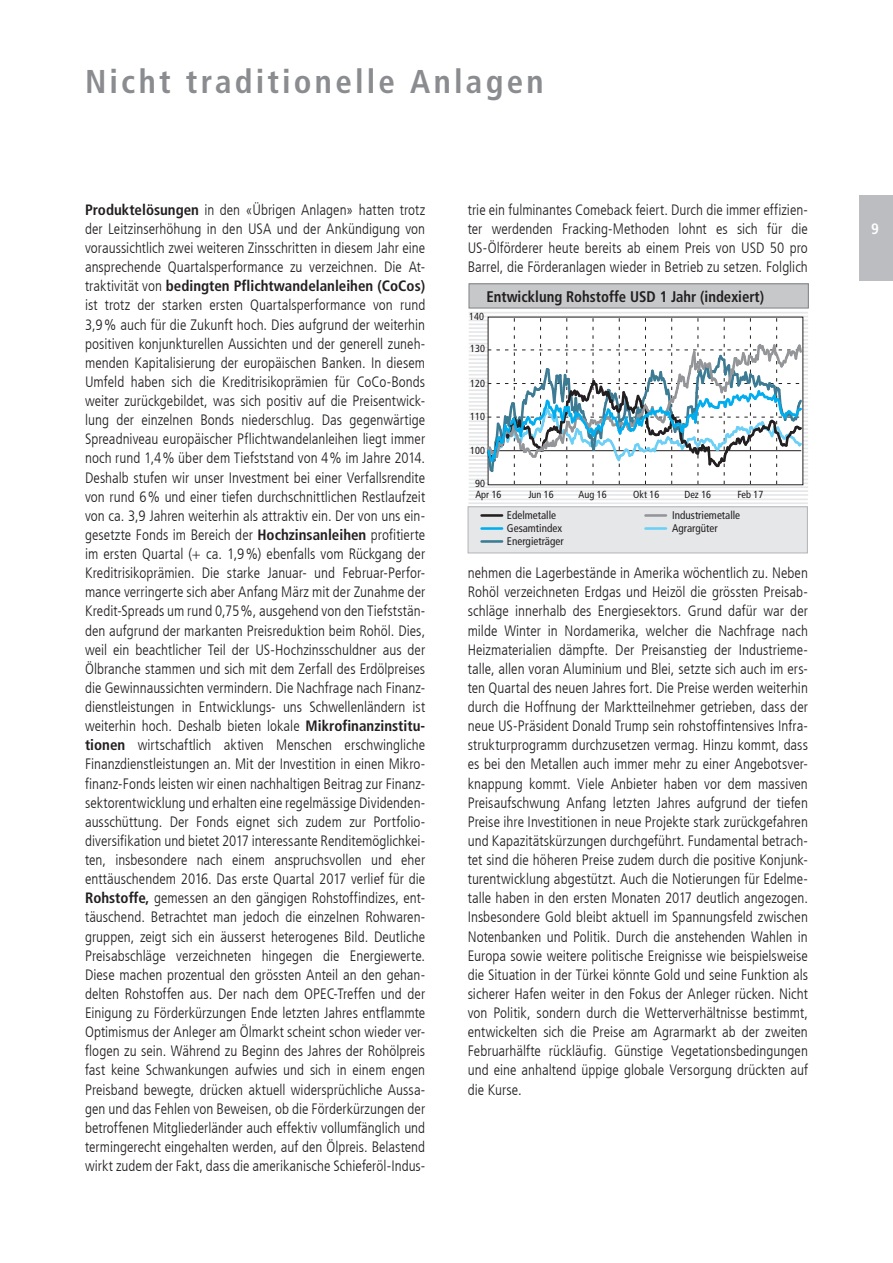
<style>
.page{position:relative;width:893px;height:1263px;background:#fff}
.page>*{position:absolute;margin:0;border:0;box-sizing:border-box;transform-origin:0 0}
.t1{font:700 condensed 33px "Frutiger LT Com";letter-spacing:.095em;color:#8a8c8f}
.t2{font:700 condensed 15.45px "Frutiger LT Com";color:#231f20;scale:.96 1}
.t3{font:300 condensed 15px/19.2px "Frutiger LT Com";color:#231f20;text-align:justify}
.t4{font:700 condensed 15px "Frutiger LT Com";color:#fff}
.t5{font:condensed 11.1px "Frutiger LT Com";color:#231f20}
.t6{font:condensed 10.2px "Frutiger LT Com";color:#231f20}
.s1{font-weight:700}
</style>
<div class="page">
<div style="left:859px;top:196px;width:34px;height:85px;background:#bcbdc0"></div>
<hr style="left:469px;top:312px;width:339px;height:1px;background:#e6e7e9">
<hr style="left:469px;top:316px;width:339px;height:1px;background:#e6e7e9">
<hr style="left:469px;top:320px;width:339px;height:1px;background:#e6e7e9">
<hr style="left:469px;top:323px;width:339px;height:2px;background:#e6e7e9">
<hr style="left:469px;top:327px;width:339px;height:2px;background:#e6e7e9">
<hr style="left:469px;top:331px;width:339px;height:2px;background:#e6e7e9">
<hr style="left:469px;top:335px;width:339px;height:2px;background:#e6e7e9">
<hr style="left:469px;top:339px;width:339px;height:2px;background:#e6e7e9">
<hr style="left:469px;top:343px;width:339px;height:2px;background:#e6e7e9">
<hr style="left:469px;top:347px;width:339px;height:1px;background:#e6e7e9">
<hr style="left:469px;top:351px;width:339px;height:1px;background:#e6e7e9">
<hr style="left:469px;top:354px;width:339px;height:2px;background:#e6e7e9">
<hr style="left:469px;top:358px;width:339px;height:2px;background:#e6e7e9">
<hr style="left:469px;top:362px;width:339px;height:2px;background:#e6e7e9">
<hr style="left:469px;top:366px;width:339px;height:2px;background:#e6e7e9">
<hr style="left:469px;top:370px;width:339px;height:2px;background:#e6e7e9">
<hr style="left:469px;top:374px;width:339px;height:2px;background:#e6e7e9">
<hr style="left:469px;top:378px;width:339px;height:1px;background:#e6e7e9">
<hr style="left:469px;top:382px;width:339px;height:1px;background:#e6e7e9">
<hr style="left:469px;top:385px;width:339px;height:2px;background:#e6e7e9">
<hr style="left:469px;top:389px;width:339px;height:2px;background:#e6e7e9">
<hr style="left:469px;top:393px;width:339px;height:2px;background:#e6e7e9">
<hr style="left:469px;top:397px;width:339px;height:2px;background:#e6e7e9">
<hr style="left:469px;top:401px;width:339px;height:2px;background:#e6e7e9">
<hr style="left:469px;top:405px;width:339px;height:2px;background:#e6e7e9">
<hr style="left:469px;top:409px;width:339px;height:1px;background:#e6e7e9">
<hr style="left:469px;top:413px;width:339px;height:1px;background:#e6e7e9">
<hr style="left:469px;top:416px;width:339px;height:2px;background:#e6e7e9">
<hr style="left:469px;top:420px;width:339px;height:2px;background:#e6e7e9">
<hr style="left:469px;top:424px;width:339px;height:2px;background:#e6e7e9">
<hr style="left:469px;top:428px;width:339px;height:2px;background:#e6e7e9">
<hr style="left:469px;top:432px;width:339px;height:2px;background:#e6e7e9">
<hr style="left:469px;top:436px;width:339px;height:2px;background:#e6e7e9">
<hr style="left:469px;top:440px;width:339px;height:1px;background:#e6e7e9">
<hr style="left:469px;top:444px;width:339px;height:1px;background:#e6e7e9">
<hr style="left:469px;top:447px;width:339px;height:2px;background:#e6e7e9">
<hr style="left:469px;top:451px;width:339px;height:2px;background:#e6e7e9">
<hr style="left:469px;top:455px;width:339px;height:2px;background:#e6e7e9">
<hr style="left:469px;top:459px;width:339px;height:2px;background:#e6e7e9">
<hr style="left:469px;top:463px;width:339px;height:2px;background:#e6e7e9">
<hr style="left:469px;top:467px;width:339px;height:2px;background:#e6e7e9">
<hr style="left:469px;top:471px;width:339px;height:1px;background:#e6e7e9">
<hr style="left:469px;top:475px;width:339px;height:1px;background:#e6e7e9">
<hr style="left:469px;top:478px;width:339px;height:2px;background:#e6e7e9">
<hr style="left:469px;top:482px;width:339px;height:2px;background:#e6e7e9">
<hr style="left:469px;top:486px;width:339px;height:2px;background:#e6e7e9">
<hr style="left:469px;top:490px;width:339px;height:2px;background:#e6e7e9">
<hr style="left:469px;top:494px;width:339px;height:2px;background:#e6e7e9">
<hr style="left:468px;top:498px;width:340px;height:2px;background:#e6e7e9">
<hr style="left:468px;top:502px;width:340px;height:2px;background:#e6e7e9">
<div style="left:469px;top:284px;width:339px;height:24px;background:#c7c8ca"></div>
<div style="left:469px;top:283px;width:340px;height:25px;border:1px solid #808285"></div>
<div style="left:468px;top:507px;width:339px;height:46px;background:#e6e7e9"></div>
<div style="left:468px;top:506px;width:340px;height:47px;border:1px solid #b2b3b7"></div>
<hr style="left:482px;top:514px;width:20px;height:3px;background:#231f20">
<hr style="left:645px;top:514px;width:21px;height:3px;background:#939598">
<hr style="left:482px;top:527px;width:20px;height:3px;background:#00aeef">
<hr style="left:645px;top:527px;width:21px;height:3px;background:#6bcff6">
<hr style="left:482px;top:540px;width:20px;height:3px;background:#3c7b93">
<svg style="left:485px;top:316px;width:319px;height:168px"></svg>
<h1 class="t1" style="left:85px;top:62px;width:460px">Nicht traditionelle Anlagen</h1>
<p class="t3" style="left:85px;top:200px;width:342px"><span class="s1">Produktelösungen</span> in den «Übrigen Anlagen» hatten trotz der Leitzinserhöhung in den USA und der Ankündigung von voraussichtlich zwei weiteren Zinsschritten in diesem Jahr eine ansprechende Quartalsperformance zu verzeichnen. Die At&shy;traktivität von <span class="s1">bedingten Pflichtwandelanleihen (CoCos) </span>ist trotz der starken ersten Quartalsperformance von rund 3,9% auch für die Zukunft hoch. Dies aufgrund der weiterhin positiven konjunkturellen Aussichten und der generell zuneh&shy;menden Kapitalisierung der europäischen Banken. In diesem Umfeld haben sich die Kreditrisikoprämien für CoCo-Bonds weiter zurückgebildet, was sich positiv auf die Preisentwick&shy;lung der einzelnen Bonds niederschlug. Das gegenwärtige Spreadniveau europäischer Pflichtwandelanleihen liegt immer noch rund 1,4% über dem Tiefststand von 4% im Jahre 2014.<br>Deshalb stufen wir unser Investment bei einer Verfallsrendite von rund 6% und einer tiefen durchschnittlichen Restlaufzeit von ca. 3,9 Jahren weiterhin als attraktiv ein. Der von uns ein&shy;gesetzte Fonds im Bereich der <span class="s1">Hochzinsanleihen</span> profitierte im ersten Quartal (+ ca. 1,9%) ebenfalls vom Rückgang der Kreditrisikoprämien. Die starke Januar- und Februar-Perfor&shy;mance verringerte sich aber Anfang März mit der Zunahme der Kredit-Spreads um rund 0,75%, ausgehend von den Tiefststän&shy;den aufgrund der markanten Preisreduktion beim Rohöl. Dies, weil ein beachtlicher Teil der US-Hochzinsschuldner aus der Ölbranche stammen und sich mit dem Zerfall des Erdölpreises die Gewinnaussichten vermindern. Die Nachfrage nach Finanz&shy;dienstleistungen in Entwicklungs- uns Schwellenländern ist weiterhin hoch. Deshalb bieten lokale <span class="s1">Mikrofinanzinstitu&shy;tionen</span> wirtschaftlich aktiven Menschen erschwingliche Finanzdienstleistungen an. Mit der Investition in einen Mikro&shy;finanz-Fonds leisten wir einen nachhaltigen Beitrag zur Finanz&shy;sektorentwicklung und erhalten eine regelmässige Dividenden&shy;ausschüttung. Der Fonds eignet sich zudem zur Portfolio&shy;diversifikation und bietet 2017 interessante Renditemöglichkei&shy;ten, insbesondere nach einem anspruchsvollen und eher enttäuschendem 2016. Das erste Quartal 2017 verlief für die <span class="s1">Rohstoffe,</span> gemessen an den gängigen Rohstoffindizes, ent&shy;täuschend. Betrachtet man jedoch die einzelnen Rohwaren&shy;gruppen, zeigt sich ein äusserst heterogenes Bild. Deutliche Preisabschläge verzeichneten hingegen die Energiewerte.<br>Diese machen prozentual den grössten Anteil an den gehan&shy;delten Rohstoffen aus. Der nach dem OPEC-Treffen und der Einigung zu Förderkürzungen Ende letzten Jahres entflammte Optimismus der Anleger am Ölmarkt scheint schon wieder ver&shy;flogen zu sein. Während zu Beginn des Jahres der Rohölpreis fast keine Schwankungen aufwies und sich in einem engen Preisband bewegte, drücken aktuell widersprüchliche Aussa&shy;gen und das Fehlen von Beweisen, ob die Förderkürzungen der betroffenen Mitgliederländer auch effektiv vollumfänglich und termingerecht eingehalten werden, auf den Ölpreis. Belastend wirkt zudem der Fakt, dass die amerikanische Schieferöl-Indus-</p>
<p class="t3" style="left:468px;top:200px;width:342px">trie ein fulminantes Comeback feiert. Durch die immer effizien&shy;ter werdenden Fracking-Methoden lohnt es sich für die US-Ölförderer heute bereits ab einem Preis von USD 50 pro Barrel, die Förderanlagen wieder in Betrieb zu setzen. Folglich</p>
<p class="t2" style="left:486px;top:287px;width:291px">Entwicklung Rohstoffe USD 1 Jahr (indexiert)</p>
<p class="t6" style="left:469px;top:311px;width:16px">140</p>
<p class="t6" style="left:470px;top:343px;width:16px">130</p>
<p class="t6" style="left:470px;top:378px;width:16px">120</p>
<p class="t6" style="left:470px;top:411px;width:16px">110</p>
<p class="t6" style="left:470px;top:445px;width:16px">100</p>
<p class="t6" style="left:475px;top:478px;width:11px">90</p>
<p class="t6" style="left:475px;top:488px;width:28px">Apr 16</p>
<p class="t6" style="left:528px;top:488px;width:27px">Jun 16</p>
<p class="t6" style="left:578px;top:488px;width:30px">Aug 16</p>
<p class="t6" style="left:633px;top:488px;width:28px">Okt 16</p>
<p class="t6" style="left:684px;top:488px;width:28px">Dez 16</p>
<p class="t6" style="left:737px;top:488px;width:27px">Feb 17</p>
<p class="t5" style="left:507px;top:509px;width:51px">Edelmetalle</p>
<p class="t5" style="left:672px;top:509px;width:70px">Industriemetalle</p>
<p class="t5" style="left:507px;top:522px;width:57px">Gesamtindex</p>
<p class="t5" style="left:672px;top:522px;width:47px">Agrargüter</p>
<p class="t5" style="left:507px;top:535px;width:58px">Energieträger</p>
<p class="t3" style="left:468px;top:563px;width:342px">nehmen die Lagerbestände in Amerika wöchentlich zu. Neben Rohöl verzeichneten Erdgas und Heizöl die grössten Preisab&shy;schläge innerhalb des Energiesektors. Grund dafür war der milde Winter in Nordamerika, welcher die Nachfrage nach Heizmaterialien dämpfte. Der Preisanstieg der Industrieme&shy;talle, allen voran Aluminium und Blei, setzte sich auch im ers&shy;ten Quartal des neuen Jahres fort. Die Preise werden weiterhin durch die Hoffnung der Marktteilnehmer getrieben, dass der neue US-Präsident Donald Trump sein rohstoffintensives Infra&shy;strukturprogramm durchzusetzen vermag. Hinzu kommt, dass es bei den Metallen auch immer mehr zu einer Angebotsver&shy;knappung kommt. Viele Anbieter haben vor dem massiven Preisaufschwung Anfang letzten Jahres aufgrund der tiefen Preise ihre Investitionen in neue Projekte stark zurückgefahren und Kapazitätskürzungen durchgeführt. Fundamental betrach&shy;tet sind die höheren Preise zudem durch die positive Konjunk&shy;turentwicklung abgestützt. Auch die Notierungen für Edelme&shy;talle haben in den ersten Monaten 2017 deutlich angezogen.<br>Insbesondere Gold bleibt aktuell im Spannungsfeld zwischen Notenbanken und Politik. Durch die anstehenden Wahlen in Europa sowie weitere politische Ereignisse wie beispielsweise die Situation in der Türkei könnte Gold und seine Funktion als sicherer Hafen weiter in den Fokus der Anleger rücken. Nicht von Politik, sondern durch die Wetterverhältnisse bestimmt, entwickelten sich die Preise am Agrarmarkt ab der zweiten Februarhälfte rückläufig. Günstige Vegetationsbedingungen und eine anhaltend üppige globale Versorgung drückten auf die Kurse.</p>
<p class="t4" style="left:871px;top:220px;width:9px">9</p>
</div>
